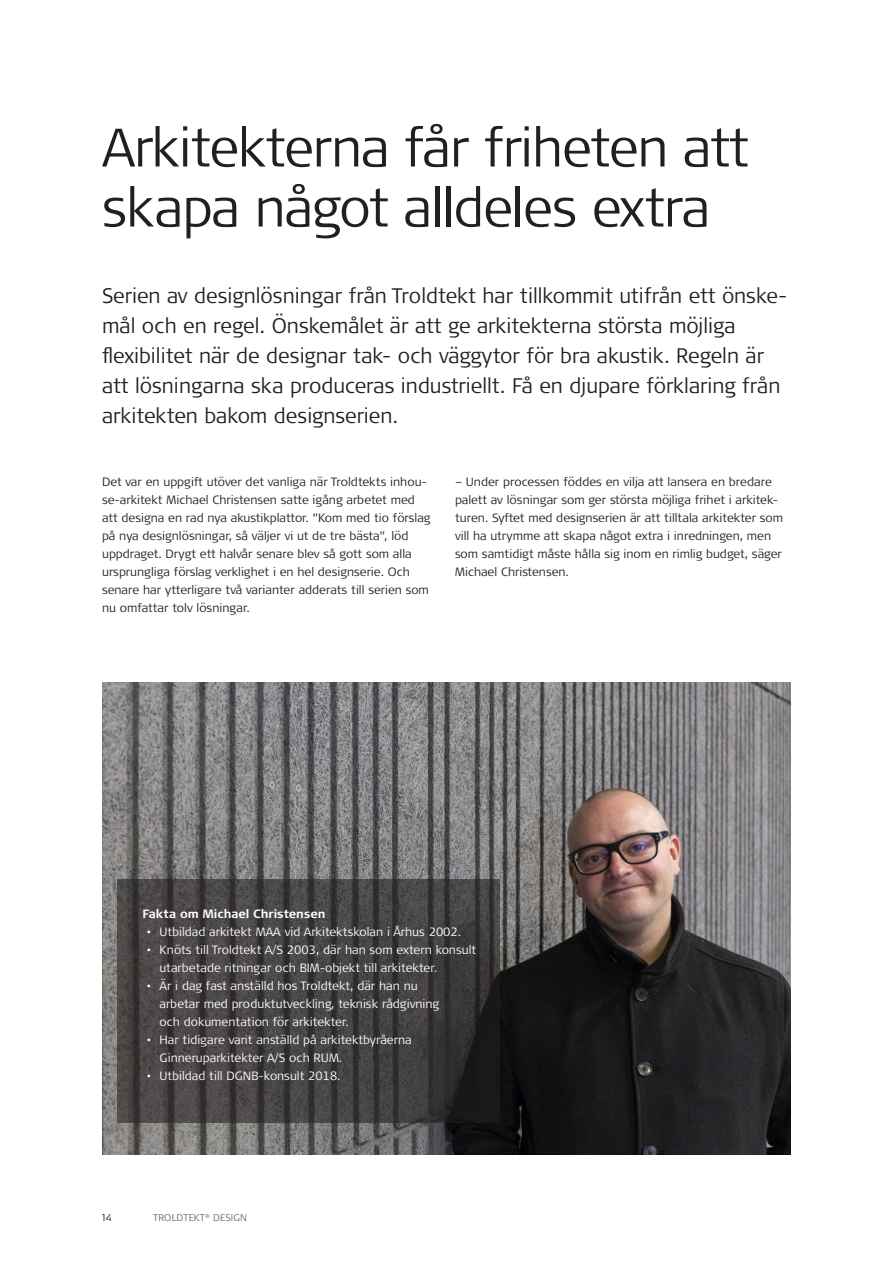
<style>
.page{position:relative;width:893px;height:1263px;background:#fff}
.page>*{position:absolute;margin:0;border:0;box-sizing:border-box;transform-origin:0 0}
.t1{font:300 54px "Signa Pro";letter-spacing:-.02em;color:#231f20}
.Ingress{font:300 21px/30px "Signa Pro";color:#231f20}
.Brødtekst{font:300 12px/18px "Signa Pro";color:#231f20}
.t2{font:300 12px/18px "Signa Pro";color:#fff}
.Brødtekst-2{font:700 12px "Signa Pro";color:#fff}
.t3{font:300 9.75px "Signa Pro";letter-spacing:.01em;color:#6c6d70}
.t4{font:300 9.75px "Signa Pro";color:#231f20}
</style>
<div class="page">
<img style="left:102px;top:682px;width:689px;height:472px">
<svg style="left:117px;top:879px;width:382px;height:244px;background:#413e3e"></svg>
<p class="t1" style="left:102px;top:110px;width:648px">Arkitekterna får friheten att</p>
<p class="t1" style="left:102px;top:170px;width:610px">skapa något alldeles extra</p>
<p class="Ingress" style="left:102px;top:279px;width:684px">Serien av designlösningar från Troldtekt har tillkommit utifrån ett önske&shy;mål och en regel. Önskemålet är att ge arkitekterna största möjliga flexibilitet när de designar tak- och väggytor för bra akustik. Regeln är att lösningarna ska produceras industriellt. Få en djupare förklaring från arkitekten bakom designserien.</p>
<p class="Brødtekst" style="left:102px;top:472px;width:330px">Det var en uppgift utöver det vanliga när Troldtekts inhou&shy;se-arkitekt Michael Christensen satte igång arbetet med att designa en rad nya akustikplattor. ”Kom med tio förslag på nya designlösningar, så väljer vi ut de tre bästa”, löd uppdraget. Drygt ett halvår senare blev så gott som alla ursprungliga förslag verklighet i en hel designserie. Och senare har ytterligare två varianter adderats till serien som nu omfattar tolv lösningar.</p>
<p class="Brødtekst" style="left:455px;top:472px;width:330px">– Under processen föddes en vilja att lansera en bredare palett av lösningar som ger största möjliga frihet i arkitek&shy;turen. Syftet med designserien är att tilltala arkitekter som vill ha utrymme att skapa något extra i inredningen, men som samtidigt måste hålla sig inom en rimlig budget, säger Michael Christensen.</p>
<p class="Brødtekst-2" style="left:142px;top:906px;width:185px">Fakta om Michael Christensen</p>
<p class="t2" style="left:147px;top:922px;width:316px">• Utbildad arkitekt MAA vid Arkitektskolan i Århus 2002.</p>
<p class="t2" style="left:159px;top:940px;width:318px;text-indent:-13px">• Knöts till Troldtekt A/S 2003, där han som extern konsult utarbetade ritningar och BIM-objekt till arkitekter.</p>
<p class="t2" style="left:159px;top:976px;width:281px;text-indent:-13px">• Är i dag fast anställd hos Troldtekt, där han nu arbetar med produktutveckling, teknisk rådgivning och dokumentation för arkitekter.</p>
<p class="t2" style="left:159px;top:1030px;width:254px;text-indent:-13px">• Har tidigare varit anställd på arkitektbyråerna<br>Ginneruparkitekter A/S och RUM.</p>
<p class="t2" style="left:147px;top:1066px;width:196px">• Utbildad till DGNB-konsult 2018.</p>
<p class="t4" style="left:102px;top:1211px;width:11px">14</p>
<p class="t3" style="left:153px;top:1211px;width:95px">TROLDTEKT<sup>®</sup> DESIGN</p>
</div>
